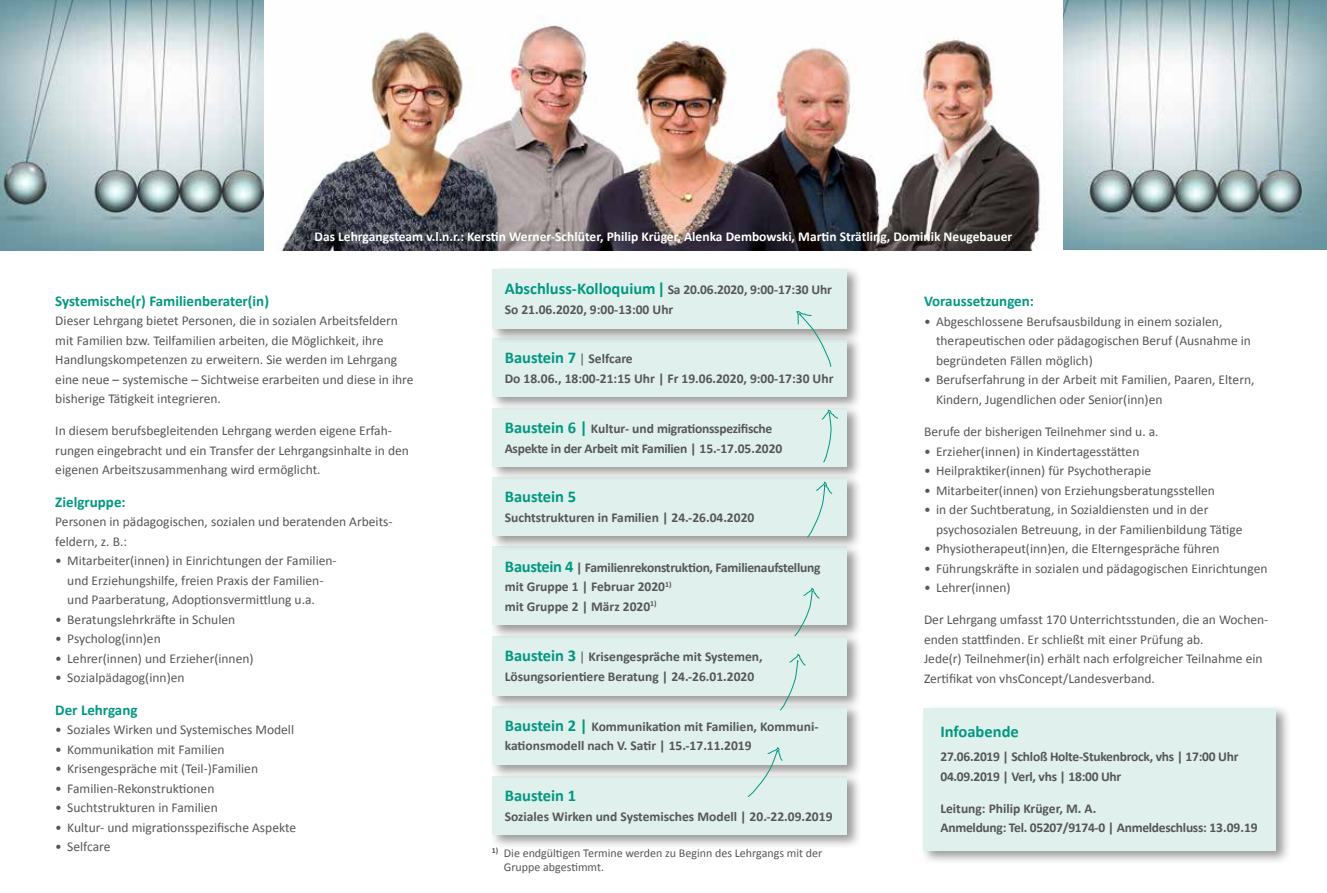
<style>
.page{position:relative;width:1327px;height:893px;background:#fff}
.page>*{position:absolute;margin:0;border:0;box-sizing:border-box;transform-origin:0 0}
.t1{font:700 16.5px "Calibri";color:#009880}
.t2{font:700 15px "Calibri";color:#009880}
.t3{font:13.5px/19.5px "Calibri";color:#565656}
.t4{font:700 13.5px/19.5px "Calibri";color:#565656}
.t5{font:700 13.5px/19.5px "Calibri";letter-spacing:-.02em;color:#565656}
.t6{font:700 13.5px "Calibri";color:#fff}
.t7{font:12px/13.5px "Calibri";color:#565656}
.s1{font-size:16.5px;color:#009880}
.s2{font-weight:400;font-size:13.5px;color:#565656}
.s3{font-size:13.5px;color:#565656}
.s4{font-weight:400}
</style>
<div class="page">
<img style="left:0;top:0;width:264px;height:251px">
<img style="left:1063px;top:0;width:264px;height:250px">
<div style="left:921px;top:705px;width:370px;height:160px;background:#1a1a18;opacity:.45"></div>
<div style="left:923px;top:708px;width:353px;height:142px;background:#e0f0ed"></div>
<div style="left:489px;top:773px;width:373px;height:77px;background:#1a1a18;opacity:.45"></div>
<div style="left:492px;top:776px;width:354px;height:59px;background:#e0f0ed"></div>
<div style="left:489px;top:702px;width:373px;height:78px;background:#1a1a18;opacity:.45"></div>
<div style="left:492px;top:706px;width:354px;height:59px;background:#e0f0ed"></div>
<div style="left:489px;top:633px;width:373px;height:77px;background:#1a1a18;opacity:.45"></div>
<div style="left:492px;top:636px;width:354px;height:59px;background:#e0f0ed"></div>
<div style="left:489px;top:543px;width:373px;height:97px;background:#1a1a18;opacity:.45"></div>
<div style="left:492px;top:547px;width:354px;height:78px;background:#e0f0ed"></div>
<div style="left:489px;top:474px;width:373px;height:76px;background:#1a1a18;opacity:.45"></div>
<div style="left:492px;top:477px;width:354px;height:59px;background:#e0f0ed"></div>
<div style="left:489px;top:405px;width:373px;height:76px;background:#1a1a18;opacity:.45"></div>
<div style="left:492px;top:408px;width:354px;height:58px;background:#e0f0ed"></div>
<div style="left:489px;top:335px;width:373px;height:76px;background:#1a1a18;opacity:.45"></div>
<div style="left:492px;top:338px;width:354px;height:58px;background:#e0f0ed"></div>
<div style="left:489px;top:266px;width:373px;height:77px;background:#1a1a18;opacity:.45"></div>
<div style="left:492px;top:269px;width:354px;height:60px;background:#e0f0ed"></div>
<svg style="left:806px;top:481px;width:27px;height:57px"></svg>
<svg style="left:821px;top:409px;width:18px;height:54px"></svg>
<svg style="left:795px;top:311px;width:36px;height:56px"></svg>
<svg style="left:793px;top:587px;width:27px;height:49px"></svg>
<svg style="left:779px;top:653px;width:27px;height:58px"></svg>
<svg style="left:747px;top:747px;width:36px;height:50px"></svg>
<img style="left:281px;top:25px;width:760px;height:226px">
<p class="t6" style="left:315px;top:228px;width:699px">Das Lehrgangsteam v.l.n.r.: Kerstin Werner-Schlüter, Philip Krüger, Alenka Dembowski, Martin Strätling, Dominik Neugebauer</p>
<p class="t2" style="left:55px;top:291px;width:215px">Systemische(r) Familienberater(in)</p>
<p class="t3" style="left:55px;top:310px;width:360px">Dieser Lehrgang bietet Personen, die in sozialen Arbeitsfeldern mit Familien bzw. Teilfamilien arbeiten, die Möglichkeit, ihre Handlungskompetenzen zu erweitern. Sie werden im Lehrgang eine neue – systemische – Sichtweise erarbeiten und diese in ihre bisherige Tätigkeit integrieren.</p>
<p class="t3" style="left:55px;top:421px;width:355px">In diesem berufsbegleitenden Lehrgang werden eigene Erfah&shy;rungen eingebracht und ein Transfer der Lehrgangsinhalte in den eigenen Arbeitszusammenhang wird ermöglicht.</p>
<p class="t2" style="left:55px;top:492px;width:72px">Zielgruppe:</p>
<p class="t3" style="left:55px;top:511px;width:339px">Personen in pädagogischen, sozialen und beratenden Arbeits&shy;feldern, z. B.:</p>
<p class="t3" style="left:67px;top:550px;width:271px;text-indent:-12px">• Mitarbeiter(innen) in Einrichtungen der Familien&shy;und Erziehungshilfe, freien Praxis der Familien&shy;und Paarberatung, Adoptionsvermittlung u.a.</p>
<p class="t3" style="left:55px;top:609px;width:181px">• Beratungslehrkräfte in Schulen</p>
<p class="t3" style="left:55px;top:628px;width:107px">• Psycholog(inn)en</p>
<p class="t3" style="left:55px;top:648px;width:200px">• Lehrer(innen) und Erzieher(innen)</p>
<p class="t3" style="left:55px;top:667px;width:131px">• Sozialpädagog(inn)en</p>
<p class="t2" style="left:55px;top:700px;width:84px">Der Lehrgang</p>
<p class="t3" style="left:55px;top:719px;width:240px">• Soziales Wirken und Systemisches Modell</p>
<p class="t3" style="left:55px;top:739px;width:171px">• Kommunikation mit Familien</p>
<p class="t3" style="left:55px;top:758px;width:204px">• Krisengespräche mit (Teil-)Familien</p>
<p class="t3" style="left:55px;top:778px;width:161px">• Familien-Rekonstruktionen</p>
<p class="t3" style="left:55px;top:797px;width:164px">• Suchtstrukturen in Familien</p>
<p class="t3" style="left:55px;top:817px;width:242px">• Kultur- und migrationsspezifische Aspekte</p>
<p class="t3" style="left:55px;top:836px;width:57px">• Selfcare</p>
<p class="t4" style="left:505px;top:279px;width:329px"><span class="s1">Abschluss-Kolloquium |</span> Sa 20.06.2020, 9:00-17:30 Uhr<br>So 21.06.2020, 9:00-13:00 Uhr</p>
<p class="t1" style="left:505px;top:347px;width:130px">Baustein 7 <span class="s2">|</span> <span class="s3">Selfcare</span></p>
<p class="t4" style="left:505px;top:368px;width:330px">Do 18.06., 18:00-21:15 Uhr | Fr 19.06.2020, 9:00-17:30 Uhr</p>
<p class="t5" style="left:505px;top:418px;width:279px"><span class="s1">Baustein 6 |</span> Kultur- und migrationsspezifische<br>Aspekte in der Arbeit mit Familien | 15.-17.05.2020</p>
<p class="t1" style="left:505px;top:487px;width:73px">Baustein 5</p>
<p class="t4" style="left:505px;top:507px;width:251px">Suchtstrukturen in Familien | 24.-26.04.2020</p>
<p class="t5" style="left:505px;top:557px;width:317px"><span class="s1">Baustein 4</span> | Familienrekonstruktion, Familienaufstellung mit Gruppe 1 | Februar 2020<sup>1)<br></sup>mit Gruppe 2 | März 2020<sup>1)</sup></p>
<p class="t4" style="left:505px;top:646px;width:259px"><span class="s1">Baustein 3</span> <span class="s4">|</span> Krisengespräche mit Systemen,<br>Lösungsorientiere Beratung | 24.-26.01.2020</p>
<p class="t4" style="left:505px;top:716px;width:315px"><span class="s1">Baustein 2 |</span> Kommunikation mit Familien, Kommuni&shy;kationsmodell nach V. Satir | 15.-17.11.2019</p>
<p class="t1" style="left:505px;top:786px;width:73px">Baustein 1</p>
<p class="t4" style="left:505px;top:806px;width:329px">Soziales Wirken und Systemisches Modell | 20.-22.09.2019</p>
<p class="t7" style="left:504px;top:846px;width:320px;text-indent:-12px"><sup>1)</sup> Die endgültigen Termine werden zu Beginn des Lehrgangs mit der<br>Gruppe abgestimmt.</p>
<p class="t2" style="left:924px;top:292px;width:111px">Voraussetzungen:</p>
<p class="t3" style="left:936px;top:311px;width:316px;text-indent:-12px">• Abgeschlossene Berufsausbildung in einem sozialen, therapeutischen oder pädagogischen Beruf (Ausnahme in begründeten Fällen möglich)</p>
<p class="t3" style="left:936px;top:370px;width:320px;text-indent:-12px">• Berufserfahrung in der Arbeit mit Familien, Paaren, Eltern,<br>Kindern, Jugendlichen oder Senior(inn)en</p>
<p class="t3" style="left:924px;top:421px;width:236px">Berufe der bisherigen Teilnehmer sind u. a.</p>
<p class="t3" style="left:924px;top:441px;width:217px">• Erzieher(innen) in Kindertagesstätten</p>
<p class="t3" style="left:924px;top:460px;width:229px">• Heilpraktiker(innen) für Psychotherapie</p>
<p class="t3" style="left:924px;top:480px;width:292px">• Mitarbeiter(innen) von Erziehungsberatungsstellen</p>
<p class="t3" style="left:936px;top:499px;width:308px;text-indent:-12px">• in der Suchtberatung, in Sozialdiensten und in der psychosozialen Betreuung, in der Familienbildung Tätige</p>
<p class="t3" style="left:924px;top:538px;width:297px">• Physiotherapeut(inn)en, die Elterngespräche führen</p>
<p class="t3" style="left:924px;top:558px;width:345px">• Führungskräfte in sozialen und pädagogischen Einrichtungen</p>
<p class="t3" style="left:924px;top:577px;width:88px">• Lehrer(innen)</p>
<p class="t3" style="left:924px;top:610px;width:346px">Der Lehrgang umfasst 170 Unterrichtsstunden, die an Wochen&shy;enden stattfinden. Er schließt mit einer Prüfung ab.<br>Jede(r) Teilnehmer(in) erhält nach erfolgreicher Teilnahme ein Zertifikat von vhsConcept/Landesverband.</p>
<p class="t1" style="left:940px;top:722px;width:80px">Infoabende</p>
<p class="t5" style="left:940px;top:746px;width:299px">27.06.2019 | Schloß Holte-Stukenbrock, vhs | 17:00 Uhr<br>04.09.2019 | Verl, vhs | 18:00 Uhr</p>
<p class="t5" style="left:940px;top:798px;width:319px">Leitung: Philip Krüger, M. A.<br>Anmeldung: Tel. 05207/9174-0 | Anmeldeschluss: 13.09.19</p>
</div>
